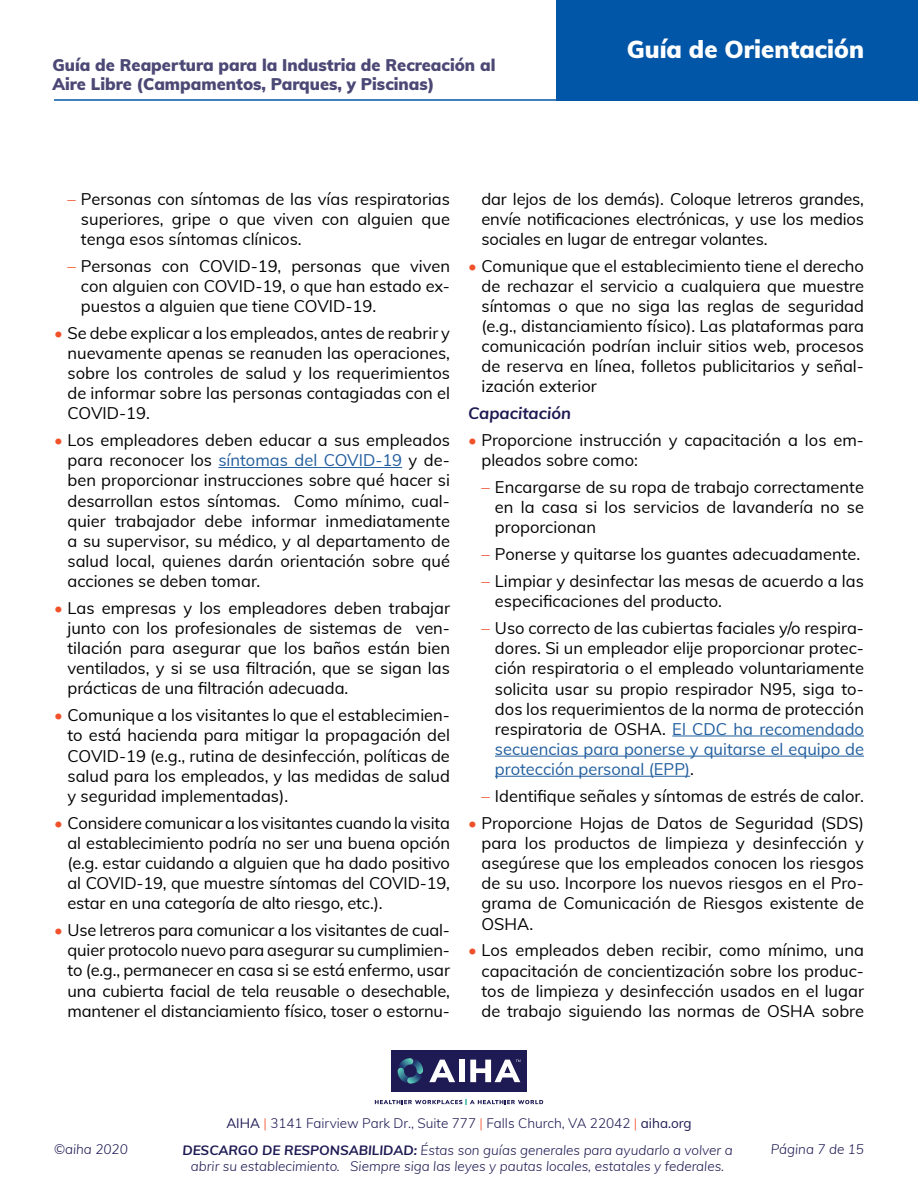
<style>
.page{position:relative;width:918px;height:1188px;background:#fff}
.page>*{position:absolute;margin:0;border:0;box-sizing:border-box;transform-origin:0 0}
.t1{font:900 24px "Muli";color:#fff}
.t2{font:16.5px/20.1px "Muli";color:#000;text-align:justify}
.t3{font:900 16.5px/19.8px "Muli";color:#4b4875}
.t4{font:italic 700 16.5px "Muli";color:#1e1a53}
.t5{font:italic 300 13.5px/16.2px "Muli";color:#1e1a53;text-align:center}
.t6{font:300 13.5px "Muli";color:#1e1a53}
.s1{color:#f0512a}
.s2{color:#215e9e}
.s3{font-weight:400}
.s4{font-weight:700}
</style>
<div class="page">
<hr style="left:54px;top:99px;width:537px;height:2px;background:#0256a7">
<div style="left:556px;top:0;width:362px;height:101px;background:#0256a7"></div>
<div style="left:391px;top:1050px;width:136px;height:42px;background:#1e1a53"></div>
<svg style="left:398px;top:1058px;width:25px;height:26px"></svg>
<svg style="left:375px;top:1099px;width:168px;height:6px"></svg>
<svg style="left:429px;top:1060px;width:26px;height:22px"></svg>
<div style="left:459px;top:1060px;width:6px;height:22px;background:#fff"></div>
<svg style="left:470px;top:1060px;width:50px;height:22px"></svg>
<hr style="left:218px;top:467px;width:184px;height:1px;background:#215e9e">
<hr style="left:672px;top:736px;width:192px;height:1px;background:#215e9e">
<hr style="left:495px;top:756px;width:369px;height:1px;background:#215e9e">
<hr style="left:495px;top:776px;width:195px;height:1px;background:#215e9e">
<p class="t3" style="left:52px;top:54px;width:444px">Guía de Reapertura para la Industria de Recreación al<br>Aire Libre (Campamentos, Parques, y Piscinas)</p>
<h1 class="t1" style="left:627px;top:31px;width:239px">Guía de Orientación</h1>
<p class="t2" style="left:81px;top:188px;width:371px;text-indent:-13px"><span class="s1">–</span> Personas con síntomas de las vías respiratorias superiores, gripe o que viven con alguien que tenga esos síntomas clínicos.</p>
<p class="t2" style="left:81px;top:255px;width:371px;text-indent:-13px"><span class="s1">–</span> Personas con COVID-19, personas que viven con alguien con COVID-19, o que han estado ex&shy;puestos a alguien que tiene COVID-19.</p>
<p class="t2" style="left:68px;top:322px;width:384px;text-indent:-13px"><span class="s1">•</span> Se debe explicar a los empleados, antes de reabrir y nuevamente apenas se reanuden las operaciones, sobre los controles de salud y los requerimientos de informar sobre las personas contagiadas con el COVID-19.</p>
<p class="t2" style="left:68px;top:429px;width:384px;text-indent:-13px"><span class="s1">•</span> Los empleadores deben educar a sus empleados para reconocer los <span class="s2">síntomas del COVID-19</span> y de&shy;ben proporcionar instrucciones sobre qué hacer si desarrollan estos síntomas. Como mínimo, cual&shy;quier trabajador debe informar inmediatamente a su supervisor, su médico, y al departamento de salud local, quienes darán orientación sobre qué acciones se deben tomar.</p>
<p class="t2" style="left:68px;top:597px;width:384px;text-indent:-13px"><span class="s1">•</span> Las empresas y los empleadores deben trabajar junto con los profesionales de sistemas de ven&shy;tilación para asegurar que los baños están bien ventilados, y si se usa filtración, que se sigan las prácticas de una filtración adecuada.</p>
<p class="t2" style="left:68px;top:705px;width:384px;text-indent:-13px"><span class="s1">•</span> Comunique a los visitantes lo que el establecimien&shy;to está hacienda para mitigar la propagación del COVID-19 (e.g., rutina de desinfección, políticas de salud para los empleados, y las medidas de salud y seguridad implementadas).</p>
<p class="t2" style="left:68px;top:812px;width:384px;text-indent:-13px"><span class="s1">•</span> Considere comunicar a los visitantes cuando la visita al establecimiento podría no ser una buena opción (e.g. estar cuidando a alguien que ha dado positivo al COVID-19, que muestre síntomas del COVID-19, estar en una categoría de alto riesgo, etc.).</p>
<p class="t2" style="left:68px;top:919px;width:384px;text-indent:-13px"><span class="s1">•</span> Use letreros para comunicar a los visitantes de cual&shy;quier protocolo nuevo para asegurar su cumplimien&shy;to (e.g., permanecer en casa si se está enfermo, usar una cubierta facial de tela reusable o desechable, mantener el distanciamiento físico, toser o estornu-</p>
<p class="t2" style="left:482px;top:188px;width:384px">dar lejos de los demás). Coloque letreros grandes, envíe notificaciones electrónicas, y use los medios sociales en lugar de entregar volantes.</p>
<p class="t2" style="left:482px;top:255px;width:384px;text-indent:-13px"><span class="s1">•</span> Comunique que el establecimiento tiene el derecho de rechazar el servicio a cualquiera que muestre síntomas o que no siga las reglas de seguridad (e.g., distanciamiento físico). Las plataformas para comunicación podrían incluir sitios web, procesos de reserva en línea, folletos publicitarios y señal&shy;ización exterior</p>
<p class="t4" style="left:468px;top:401px;width:105px">Capacitación</p>
<p class="t2" style="left:482px;top:429px;width:384px;text-indent:-13px"><span class="s1">•</span> Proporcione instrucción y capacitación a los em&shy;pleados sobre como:</p>
<p class="t2" style="left:495px;top:476px;width:371px;text-indent:-13px"><span class="s1">–</span> Encargarse de su ropa de trabajo correctamente en la casa si los servicios de lavandería no se proporcionan</p>
<p class="t2" style="left:482px;top:544px;width:380px"><span class="s1">–</span> Ponerse y quitarse los guantes adecuadamente.</p>
<p class="t2" style="left:495px;top:570px;width:370px;text-indent:-13px"><span class="s1">–</span> Limpiar y desinfectar las mesas de acuerdo a las especificaciones del producto.</p>
<p class="t2" style="left:495px;top:617px;width:371px;text-indent:-13px"><span class="s1">–</span> Uso correcto de las cubiertas faciales y/o respira&shy;dores. Si un empleador elije proporcionar protec&shy;ción respiratoria o el empleado voluntariamente solicita usar su propio respirador N95, siga to&shy;dos los requerimientos de la norma de protección respiratoria de OSHA. <span class="s2">El CDC ha recomendado secuencias para ponerse y quitarse el equipo de protección personal (EPP)</span>.</p>
<p class="t2" style="left:482px;top:785px;width:384px"><span class="s1">–</span> Identifique señales y síntomas de estrés de calor.</p>
<p class="t2" style="left:482px;top:812px;width:384px;text-indent:-13px"><span class="s1">•</span> Proporcione Hojas de Datos de Seguridad (SDS) para los productos de limpieza y desinfección y asegúrese que los empleados conocen los riesgos de su uso. Incorpore los nuevos riesgos en el Pro&shy;grama de Comunicación de Riesgos existente de OSHA.</p>
<p class="t2" style="left:482px;top:940px;width:384px;text-indent:-13px"><span class="s1">•</span> Los empleados deben recibir, como mínimo, una capacitación de concientización sobre los produc&shy;tos de limpieza y desinfección usados en el lugar de trabajo siguiendo las normas de OSHA sobre</p>
<p class="t6" style="left:226px;top:1113px;width:467px"><span class="s3">AIHA</span> <span class="s1">|</span> 3141 Fairview Park Dr., Suite 777 <span class="s1">|</span> Falls Church, VA 22042 <span class="s1">|</span> <span class="s3">aiha.org</span></p>
<p class="t5" style="left:182px;top:1141px;width:552px"><span class="s4">DESCARGO DE RESPONSABILIDAD:</span> Éstas son guías generales para ayudarlo a volver a abrir su establecimiento. Siempre siga las leyes y pautas locales, estatales y federales.</p>
<p class="t5" style="left:54px;top:1141px;width:75px">©aiha 2020</p>
<p class="t5" style="left:771px;top:1141px;width:95px">Página 7 de 15</p>
</div>
